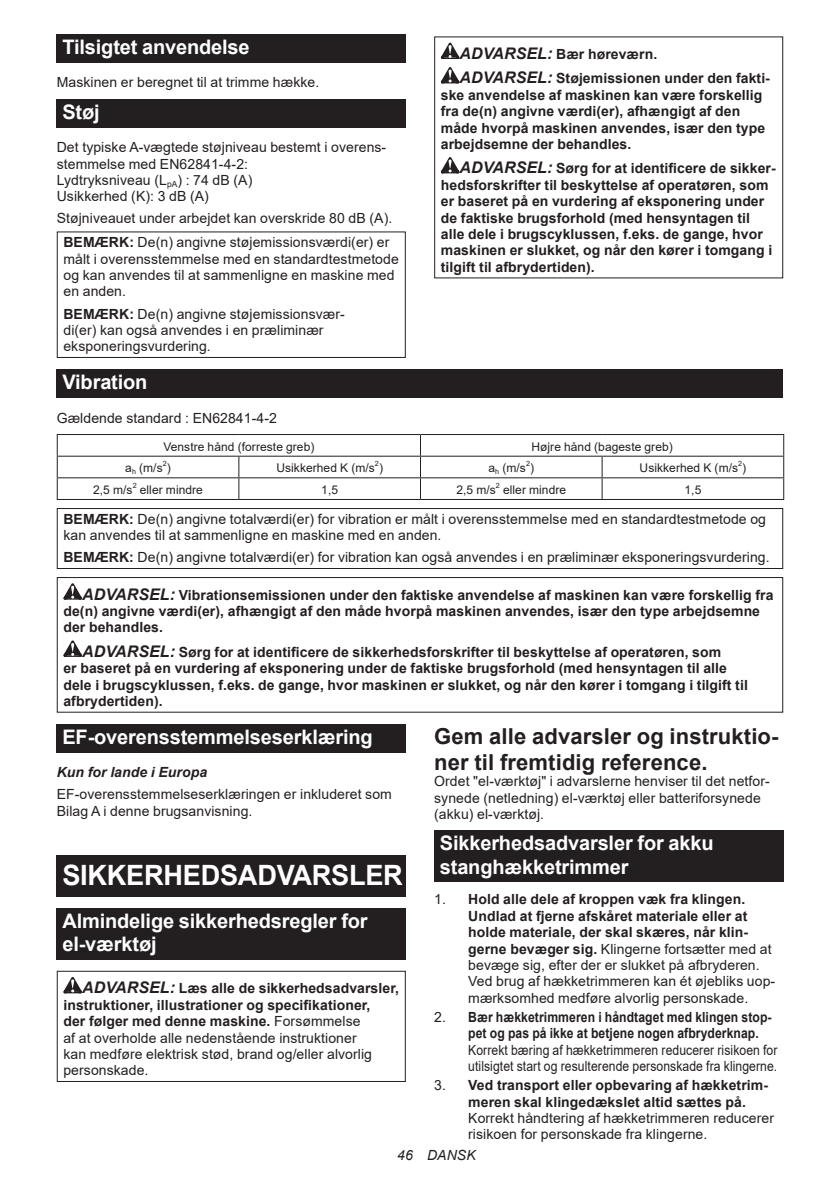
<style>
.page{position:relative;width:840px;height:1191px;background:#fff}
.page>*{position:absolute;margin:0;border:0;box-sizing:border-box;transform-origin:0 0}
.t1{font:700 28px "Arial";letter-spacing:-.01em;color:#fff}
.t2{font:700 22px/25.8px "Arial";letter-spacing:.005em;color:#231f20}
.t3{font:700 20px/23.4px "Arial";letter-spacing:-.01em;color:#fff}
.t4{font:14px/16.4px "Arial";letter-spacing:.005em;color:#231f20}
.t5{font:700 14px/16.4px "Arial";letter-spacing:.005em;color:#231f20}
.t6{font:14px/16.4px "Arial";letter-spacing:.005em;color:#231f20;scale:.87 1}
.t7{font:700 14px/16.4px "Arial";letter-spacing:.005em;color:#231f20;scale:.87 1}
.t8{font:italic 700 14px "Arial";letter-spacing:.005em;color:#231f20}
.t9{font:italic 14px "Arial";letter-spacing:.005em;color:#231f20}
.t10{font:12px "Arial";letter-spacing:.005em;color:#231f20}
.t11{font:7.2px "Arial";color:#231f20}
.s1{font-weight:700}
.s2{font-style:italic;font-size:16px}
.s3{font-weight:400}
.s4{font-weight:700;font-style:italic;font-size:16px}
</style>
<div class="page">
<div style="left:57px;top:34px;width:348px;height:29px;background:#231f20"></div>
<div style="left:57px;top:99px;width:348px;height:28px;background:#231f20"></div>
<div style="left:57px;top:231px;width:348px;height:127px;border:1px solid #231f20"></div>
<svg style="left:440px;top:43px;width:19px;height:16px"></svg>
<svg style="left:440px;top:67px;width:19px;height:16px"></svg>
<svg style="left:440px;top:157px;width:19px;height:16px"></svg>
<div style="left:57px;top:369px;width:725px;height:29px;background:#231f20"></div>
<hr style="left:57px;top:434px;width:182px;height:1px;background:#231f20">
<hr style="left:239px;top:434px;width:181px;height:1px;background:#231f20">
<hr style="left:420px;top:434px;width:181px;height:1px;background:#231f20">
<hr style="left:601px;top:434px;width:182px;height:1px;background:#231f20">
<hr style="left:57px;top:456px;width:182px;height:1px;background:#231f20">
<hr style="left:239px;top:456px;width:181px;height:1px;background:#231f20">
<hr style="left:420px;top:456px;width:181px;height:1px;background:#231f20">
<hr style="left:601px;top:456px;width:182px;height:1px;background:#231f20">
<hr style="left:57px;top:477px;width:182px;height:1px;background:#231f20">
<svg style="left:57px;top:435px;width:1px;height:64px"></svg>
<hr style="left:239px;top:477px;width:181px;height:1px;background:#231f20">
<svg style="left:238px;top:457px;width:1px;height:42px"></svg>
<hr style="left:420px;top:477px;width:181px;height:1px;background:#231f20">
<svg style="left:420px;top:435px;width:1px;height:64px"></svg>
<hr style="left:601px;top:477px;width:182px;height:1px;background:#231f20">
<svg style="left:601px;top:457px;width:1px;height:42px"></svg>
<hr style="left:57px;top:499px;width:182px;height:1px;background:#231f20">
<hr style="left:239px;top:499px;width:181px;height:1px;background:#231f20">
<hr style="left:420px;top:499px;width:181px;height:1px;background:#231f20">
<hr style="left:601px;top:499px;width:182px;height:1px;background:#231f20">
<div style="left:57px;top:508px;width:725px;height:61px;border:1px solid #231f20"></div>
<svg style="left:63px;top:583px;width:19px;height:16px"></svg>
<svg style="left:63px;top:640px;width:19px;height:17px"></svg>
<div style="left:57px;top:577px;width:725px;height:135px;border:1px solid #231f20"></div>
<div style="left:57px;top:724px;width:348px;height:28px;background:#231f20"></div>
<div style="left:57px;top:855px;width:348px;height:41px;background:#231f20"></div>
<div style="left:57px;top:908px;width:348px;height:52px;background:#231f20"></div>
<svg style="left:63px;top:977px;width:19px;height:16px"></svg>
<div style="left:57px;top:970px;width:348px;height:112px;border:1px solid #231f20"></div>
<div style="left:434px;top:830px;width:348px;height:52px;background:#231f20"></div>
<h3 class="t3" style="left:62px;top:36px;width:189px">Tilsigtet anvendelse</h3>
<p class="t4" style="left:57px;top:74px;width:264px">Maskinen er beregnet til at trimme hække.</p>
<h3 class="t3" style="left:62px;top:100px;width:39px">Støj</h3>
<p class="t4" style="left:57px;top:139px;width:331px">Det typiske A-vægtede støjniveau bestemt i overens&shy;stemmelse med EN62841-4-2:<br>Lydtryksniveau (L<sub>pA</sub>) : 74 dB (A)<br>Usikkerhed (K): 3 dB (A)</p>
<p class="t4" style="left:57px;top:206px;width:337px;line-height:23.8px;text-align:center">Støjniveauet under arbejdet kan overskride 80 dB (A).<br><span class="s1">BEMÆRK:</span> De(n) angivne støjemissionsværdi(er) er</p>
<p class="t4" style="left:63px;top:250px;width:337px">målt i overensstemmelse med en standardtestmetode og kan anvendes til at sammenligne en maskine med en anden.</p>
<p class="t4" style="left:63px;top:305px;width:283px"><span class="s1">BEMÆRK:</span> De(n) angivne støjemissionsvær&shy;di(er) kan også anvendes i en præliminær eksponeringsvurdering.</p>
<p class="t5" style="left:459px;top:42px;width:312px;line-height:24.4px"><span class="s2">ADVARSEL:</span> Bær høreværn.<br><span class="s2">ADVARSEL:</span> Støjemissionen under den fakti-</p>
<p class="t5" style="left:440px;top:87px;width:326px">ske anvendelse af maskinen kan være forskellig fra de(n) angivne værdi(er), afhængigt af den måde hvorpå maskinen anvendes, især den type arbejdsemne der behandles.</p>
<p class="t5" style="left:440px;top:160px;width:336px;text-indent:19px"><span class="s2">ADVARSEL:</span> Sørg for at identificere de sikker&shy;hedsforskrifter til beskyttelse af operatøren, som er baseret på en vurdering af eksponering under de faktiske brugsforhold (med hensyntagen til alle dele i brugscyklussen, f.eks. de gange, hvor maskinen er slukket, og når den kører i tomgang i tilgift til afbrydertiden).</p>
<h3 class="t3" style="left:62px;top:371px;width:86px">Vibration</h3>
<p class="t4" style="left:57px;top:409px;width:221px">Gældende standard : EN62841-4-2</p>
<p class="t10" style="left:163px;top:438px;width:152px">Venstre hånd (forreste greb)</p>
<p class="t10" style="left:531px;top:438px;width:143px">Højre hånd (bageste greb)</p>
<p class="t10" style="left:125px;top:460px;width:47px">a<sub>h</sub> (m/s )</p>
<p class="t11" style="left:163px;top:458px;width:6px">2</p>
<p class="t10" style="left:276px;top:460px;width:108px">Usikkerhed K (m/s )</p>
<p class="t11" style="left:375px;top:458px;width:6px">2</p>
<p class="t10" style="left:488px;top:460px;width:47px">a<sub>h</sub> (m/s )</p>
<p class="t11" style="left:525px;top:458px;width:6px">2</p>
<p class="t10" style="left:639px;top:460px;width:108px">Usikkerhed K (m/s )</p>
<p class="t11" style="left:737px;top:458px;width:6px">2</p>
<p class="t10" style="left:93px;top:481px;width:41px">2,5 m/s</p>
<p class="t11" style="left:133px;top:480px;width:6px">2</p>
<p class="t10" style="left:140px;top:481px;width:65px">eller mindre</p>
<p class="t10" style="left:321px;top:481px;width:18px">1,5</p>
<p class="t10" style="left:456px;top:481px;width:41px">2,5 m/s</p>
<p class="t11" style="left:495px;top:480px;width:6px">2</p>
<p class="t10" style="left:502px;top:481px;width:65px">eller mindre</p>
<p class="t10" style="left:684px;top:481px;width:18px">1,5</p>
<p class="t4" style="left:63px;top:510px;width:703px"><span class="s1">BEMÆRK:</span> De(n) angivne totalværdi(er) for vibration er målt i overensstemmelse med en standardtestmetode og kan anvendes til at sammenligne en maskine med en anden.</p>
<p class="t4" style="left:63px;top:549px;width:707px"><span class="s1">BEMÆRK:</span> De(n) angivne totalværdi(er) for vibration kan også anvendes i en præliminær eksponeringsvurdering.</p>
<p class="t5" style="left:63px;top:586px;width:711px;text-indent:19px"><span class="s2">ADVARSEL:</span> Vibrationsemissionen under den faktiske anvendelse af maskinen kan være forskellig fra de(n) angivne værdi(er), afhængigt af den måde hvorpå maskinen anvendes, især den type arbejdsemne der behandles.</p>
<p class="t5" style="left:63px;top:644px;width:685px;text-indent:19px"><span class="s2">ADVARSEL:</span> Sørg for at identificere de sikkerhedsforskrifter til beskyttelse af operatøren, som<br>er baseret på en vurdering af eksponering under de faktiske brugsforhold (med hensyntagen til alle dele i brugscyklussen, f.eks. de gange, hvor maskinen er slukket, og når den kører i tomgang i tilgift til afbrydertiden).</p>
<h3 class="t3" style="left:62px;top:725px;width:312px">EF-overensstemmelseserklæring</h3>
<p class="t8" style="left:57px;top:763px;width:152px">Kun for lande i Europa</p>
<p class="t4" style="left:57px;top:786px;width:336px">EF-overensstemmelseserklæringen er inkluderet som<br>Bilag A i denne brugsanvisning.</p>
<h2 class="t2" style="left:434px;top:723px;width:345px">Gem alle advarsler og instruktio&shy;ner til fremtidig reference.</h2>
<p class="t4" style="left:434px;top:773px;width:337px">Ordet "el-værktøj" i advarslerne henviser til det netfor&shy;synede (netledning) el-værktøj eller batteriforsynede (akku) el-værktøj.</p>
<h3 class="t3" style="left:439px;top:832px;width:275px">Sikkerhedsadvarsler for akku stanghækketrimmer</h3>
<p class="t4" style="left:468px;top:891px;width:308px;text-indent:-34px">1. <span class="s1">Hold alle dele af kroppen væk fra klingen.<br>Undlad at fjerne afskåret materiale eller at holde materiale, der skal skæres, når klin&shy;gerne bevæger sig.</span> Klingerne fortsætter med at bevæge sig, efter der er slukket på afbryderen.<br>Ved brug af hækketrimmeren kan ét øjebliks uop&shy;mærksomhed medføre alvorlig personskade.</p>
<p class="t7" style="left:468px;top:1009px;width:350px;text-indent:-34px"><span class="s3">2.</span> Bær hækketrimmeren i håndtaget med klingen stop&shy;pet og pas på ikke at betjene nogen afbryderknap.</p>
<p class="t6" style="left:468px;top:1041px;width:357px">Korrekt bæring af hækketrimmeren reducerer risikoen for utilsigtet start og resulterende personskade fra klingerne.</p>
<p class="t5" style="left:468px;top:1077px;width:301px;text-indent:-34px"><span class="s3">3.</span> Ved transport eller opbevaring af hækketrim&shy;meren skal klingedækslet altid sættes på.</p>
<p class="t4" style="left:468px;top:1109px;width:307px">Korrekt håndtering af hækketrimmeren reducerer risikoen for personskade fra klingerne.</p>
<h1 class="t1" style="left:62px;top:855px;width:342px">SIKKERHEDSADVARSLER</h1>
<h3 class="t3" style="left:62px;top:909px;width:307px">Almindelige sikkerhedsregler for el-værktøj</h3>
<p class="t4" style="left:63px;top:980px;width:337px;text-indent:19px"><span class="s4">ADVARSEL:</span> <span class="s1">Læs alle de sikkerhedsadvarsler, instruktioner, illustrationer og specifikationer,<br>der følger med denne maskine.</span> Forsømmelse<br>af at overholde alle nedenstående instruktioner<br>kan medføre elektrisk stød, brand og/eller alvorlig personskade.</p>
<p class="t9" style="left:397px;top:1146px;width:80px">46 DANSK</p>
</div>
